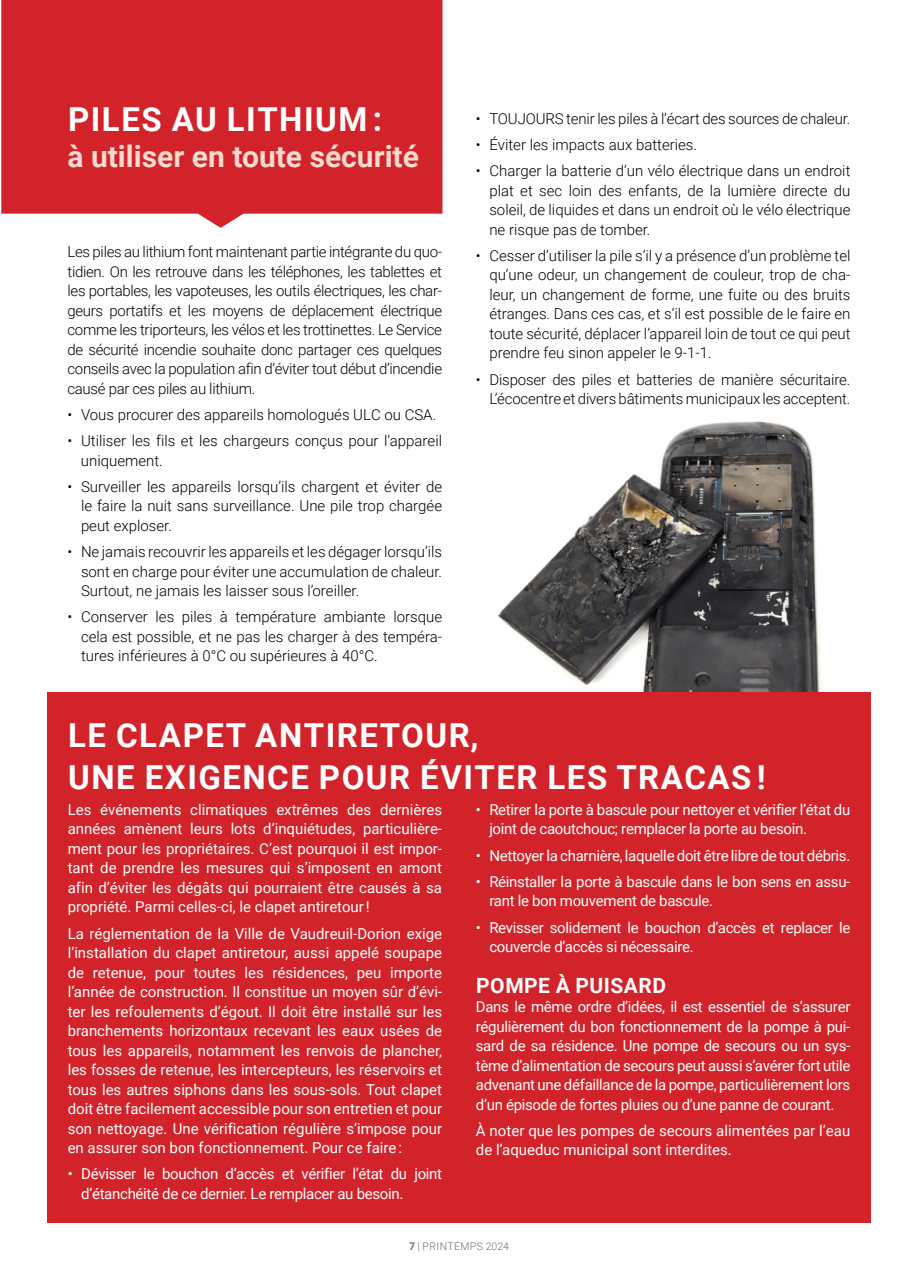
<style>
.page{position:relative;width:918px;height:1269px;background:#fff}
.page>*{position:absolute;margin:0;border:0;box-sizing:border-box;transform-origin:0 0}
.t1{font:700 33px/42px "Roboto";letter-spacing:.045em;color:#fff}
.t2{font:700 30px "Roboto";color:#f5dace}
.t3{font:700 21px "Roboto";letter-spacing:.025em;color:#fff}
.t4{font:15px/19.5px "Roboto";letter-spacing:-.02em;color:#fff}
.t5{font:300 15px/19.5px "Roboto";color:#000;text-align:justify}
.t6{font:15px/19.5px "Roboto";color:#fff}
.t7{font:300 10.5px "Roboto";letter-spacing:.035em;color:#6d6e71}
.s1{font-weight:700}
</style>
<div class="page">
<img style="left:498px;top:421px;width:324px;height:271px">
<div style="left:47px;top:692px;width:824px;height:531px;background:#d2232a"></div>
<div style="left:1px;top:0;width:442px;height:228px;background:#d2232a"></div>
<h1 class="t1" style="left:68px;top:97px;width:315px">PILES AU LITHIUM :</h1>
<h2 class="t2" style="left:68px;top:135px;width:353px">à utiliser en toute sécurité</h2>
<p class="t5" style="left:68px;top:241px;width:376px">Les piles au lithium font maintenant partie intégrante du quo&shy;tidien. On les retrouve dans les téléphones, les tablettes et les portables, les vapoteuses, les outils électriques, les char&shy;geurs portatifs et les moyens de déplacement électrique comme les triporteurs, les vélos et les trottinettes. Le Service de sécurité incendie souhaite donc partager ces quelques conseils avec la population afin d’éviter tout début d’incendie causé par ces piles au lithium.</p>
<p class="t5" style="left:68px;top:404px;width:370px">• Vous procurer des appareils homologués ULC ou CSA.</p>
<p class="t5" style="left:81px;top:430px;width:363px;text-indent:-13px">• Utiliser les fils et les chargeurs conçus pour l’appareil uniquement.</p>
<p class="t5" style="left:81px;top:476px;width:363px;text-indent:-14px">• Surveiller les appareils lorsqu’ils chargent et éviter de le faire la nuit sans surveillance. Une pile trop chargée peut exploser.</p>
<p class="t5" style="left:81px;top:541px;width:363px;text-indent:-14px">• Ne jamais recouvrir les appareils et les dégager lorsqu’ils sont en charge pour éviter une accumulation de chaleur.<br>Surtout, ne jamais les laisser sous l’oreiller.</p>
<p class="t5" style="left:81px;top:607px;width:363px;text-indent:-14px">• Conserver les piles à température ambiante lorsque cela est possible, et ne pas les charger à des tempéra&shy;tures inférieures à 0°C ou supérieures à 40°C.</p>
<p class="t5" style="left:476px;top:108px;width:376px">• TOUJOURS tenir les piles à l’écart des sources de chaleur.</p>
<p class="t5" style="left:476px;top:134px;width:223px">• Éviter les impacts aux batteries.</p>
<p class="t5" style="left:489px;top:160px;width:363px;text-indent:-14px">• Charger la batterie d’un vélo électrique dans un endroit plat et sec loin des enfants, de la lumière directe du soleil, de liquides et dans un endroit où le vélo électrique ne risque pas de tomber.</p>
<p class="t5" style="left:489px;top:245px;width:363px;text-indent:-14px">• Cesser d’utiliser la pile s’il y a présence d’un problème tel qu’une odeur, un changement de couleur, trop de cha&shy;leur, un changement de forme, une fuite ou des bruits étranges. Dans ces cas, et s’il est possible de le faire en toute sécurité, déplacer l’appareil loin de tout ce qui peut prendre feu sinon appeler le 9-1-1.</p>
<p class="t5" style="left:476px;top:369px;width:376px;text-align:right">• Disposer des piles et batteries de manière sécuritaire.<br>L’écocentre et divers bâtiments municipaux les acceptent.</p>
<h1 class="t1" style="left:68px;top:713px;width:699px">LE CLAPET ANTIRETOUR,<br>UNE EXIGENCE POUR ÉVITER LES TRACAS !</h1>
<p class="t4" style="left:68px;top:799px;width:376px;text-align:justify">Les événements climatiques extrêmes des dernières années amènent leurs lots d’inquiétudes, particulière&shy;ment pour les propriétaires. C’est pourquoi il est impor&shy;tant de prendre les mesures qui s’imposent en amont afin d’éviter les dégâts qui pourraient être causés à sa propriété. Parmi celles-ci, le clapet antiretour !</p>
<p class="t4" style="left:68px;top:923px;width:376px;text-align:justify">La réglementation de la Ville de Vaudreuil-Dorion exige l’installation du clapet antiretour, aussi appelé soupape de retenue, pour toutes les résidences, peu importe l’année de construction. Il constitue un moyen sûr d’évi&shy;ter les refoulements d’égout. Il doit être installé sur les branchements horizontaux recevant les eaux usées de tous les appareils, notamment les renvois de plancher, les fosses de retenue, les intercepteurs, les réservoirs et tous les autres siphons dans les sous-sols. Tout clapet doit être facilement accessible pour son entretien et pour son nettoyage. Une vérification régulière s’impose pour en assurer son bon fonctionnement. Pour ce faire :</p>
<p class="t4" style="left:81px;top:1164px;width:362px;text-indent:-13px">• Dévisser le bouchon d’accès et vérifier l’état du joint d’étanchéité de ce dernier. Le remplacer au besoin.</p>
<p class="t4" style="left:489px;top:799px;width:362px;text-indent:-14px">• Retirer la porte à bascule pour nettoyer et vérifier l’état du joint de caoutchouc; remplacer la porte au besoin.</p>
<p class="t4" style="left:476px;top:845px;width:376px">• Nettoyer la charnière, laquelle doit être libre de tout débris.</p>
<p class="t4" style="left:489px;top:871px;width:363px;text-indent:-14px">• Réinstaller la porte à bascule dans le bon sens en assu&shy;rant le bon mouvement de bascule.</p>
<p class="t4" style="left:489px;top:917px;width:362px;text-indent:-13px">• Revisser solidement le bouchon d’accès et replacer le couvercle d’accès si nécessaire.</p>
<h3 class="t3" style="left:476px;top:970px;width:191px">POMPE À PUISARD</h3>
<p class="t4" style="left:476px;top:996px;width:376px;text-align:justify">Dans le même ordre d’idées, il est essentiel de s’assurer régulièrement du bon fonctionnement de la pompe à pui&shy;sard de sa résidence. Une pompe de secours ou un sys&shy;tème d’alimentation de secours peut aussi s’avérer fort utile advenant une défaillance de la pompe, particulièrement lors d’un épisode de fortes pluies ou d’une panne de courant.</p>
<p class="t6" style="left:476px;top:1120px;width:376px">À noter que les pompes de secours alimentées par l’eau de l’aqueduc municipal sont interdites.</p>
<p class="t7" style="left:409px;top:1239px;width:101px"><span class="s1">7</span> | PRINTEMPS 2024</p>
</div>
